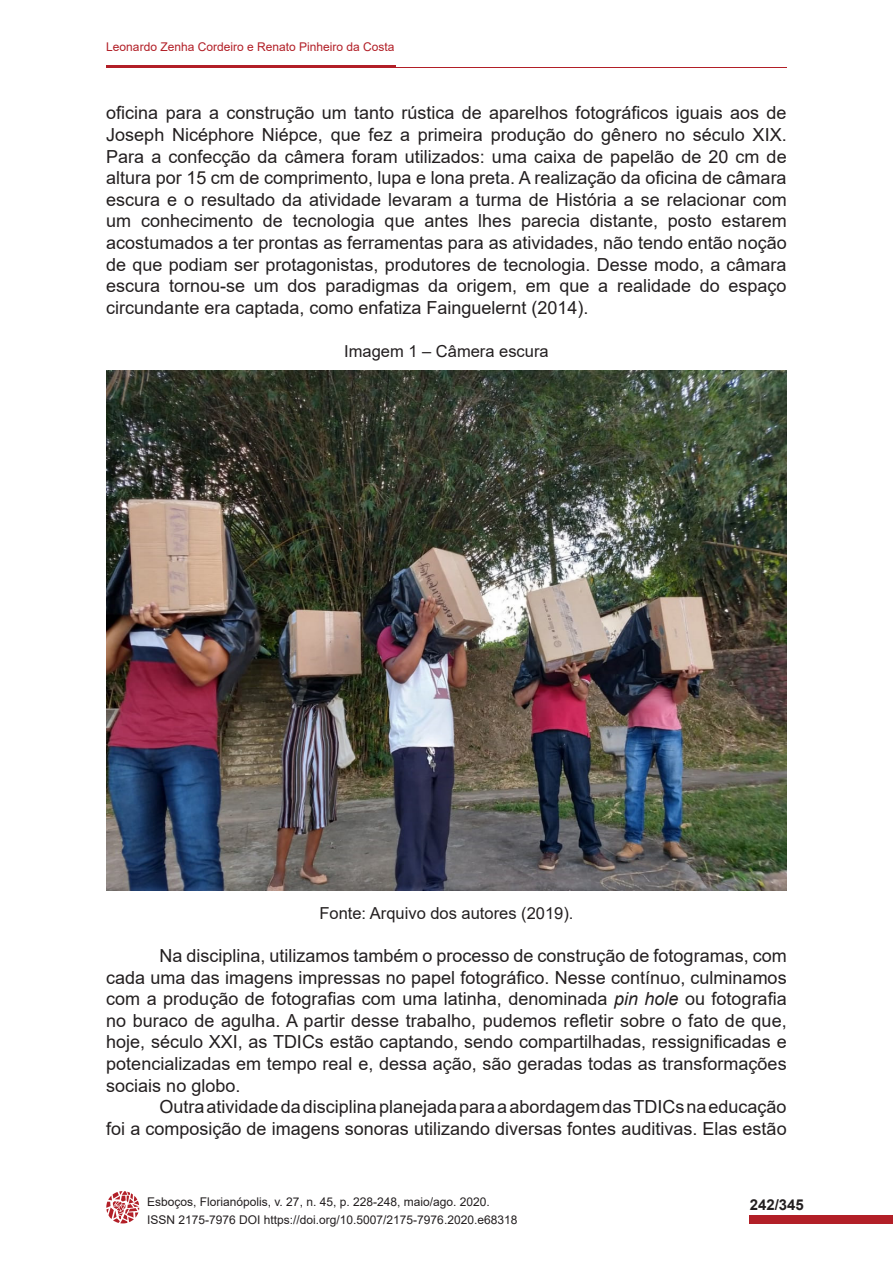
<style>
.page{position:relative;width:893px;height:1263px;background:#fff}
.page>*{position:absolute;margin:0;border:0;box-sizing:border-box;transform-origin:0 0}
.t1{font:18px/21.6px "Arial";color:#231f20;text-align:justify}
.t2{font:16.5px "Arial";color:#231f20}
.t3{font:700 15px "Arial";color:#231f20}
.t4{font:12px/18px "Arial";color:#231f20}
.t5{font:12px "Arial";color:#b21f27}
.s1{font-style:italic}
</style>
<div class="page">
<div style="left:750px;top:1215px;width:143px;height:9px;background:#b21f27"></div>
<svg style="left:106px;top:1191px;width:33px;height:32px"></svg>
<hr style="left:106px;top:67px;width:681px;height:1px;background:#b21f27">
<hr style="left:106px;top:66px;width:289px;height:2px;background:#b21f27">
<img style="left:106px;top:371px;width:681px;height:519px">
<p class="t5" style="left:106px;top:39px;width:290px">Leonardo Zenha Cordeiro e Renato Pinheiro da Costa</p>
<p class="t1" style="left:106px;top:102px;width:682px">oficina para a construção um tanto rústica de aparelhos fotográficos iguais aos de Joseph Nicéphore Niépce, que fez a primeira produção do gênero no século XIX.<br>Para a confecção da câmera foram utilizados: uma caixa de papelão de 20 cm de altura por 15 cm de comprimento, lupa e lona preta. A realização da oficina de câmara escura e o resultado da atividade levaram a turma de História a se relacionar com um conhecimento de tecnologia que antes lhes parecia distante, posto estarem acostumados a ter prontas as ferramentas para as atividades, não tendo então noção de que podiam ser protagonistas, produtores de tecnologia. Desse modo, a câmara escura tornou-se um dos paradigmas da origem, em que a realidade do espaço circundante era captada, como enfatiza Fainguelernt (2014).</p>
<p class="t2" style="left:344px;top:340px;width:206px">Imagem 1 – Câmera escura</p>
<p class="t2" style="left:319px;top:901px;width:256px">Fonte: Arquivo dos autores (2019).</p>
<p class="t1" style="left:106px;top:945px;width:682px;text-indent:53px">Na disciplina, utilizamos também o processo de construção de fotogramas, com cada uma das imagens impressas no papel fotográfico. Nesse contínuo, culminamos com a produção de fotografias com uma latinha, denominada <span class="s1">pin hole</span> ou fotografia no buraco de agulha. A partir desse trabalho, pudemos refletir sobre o fato de que, hoje, século XXI, as TDICs estão captando, sendo compartilhadas, ressignificadas e potencializadas em tempo real e, dessa ação, são geradas todas as transformações sociais no globo.</p>
<p class="t1" style="left:106px;top:1096px;width:682px;text-align:right">Outra atividade da disciplina planejada para a abordagem das TDICs na educação<br>foi a composição de imagens sonoras utilizando diversas fontes auditivas. Elas estão</p>
<p class="t4" style="left:147px;top:1192px;width:372px">Esboços, Florianópolis, v. 27, n. 45, p. 228-248, maio/ago. 2020.<br>ISSN 2175-7976 DOI https://doi.org/10.5007/2175-7976.2020.e68318</p>
<p class="t3" style="left:750px;top:1194px;width:56px">242/345</p>
</div>
